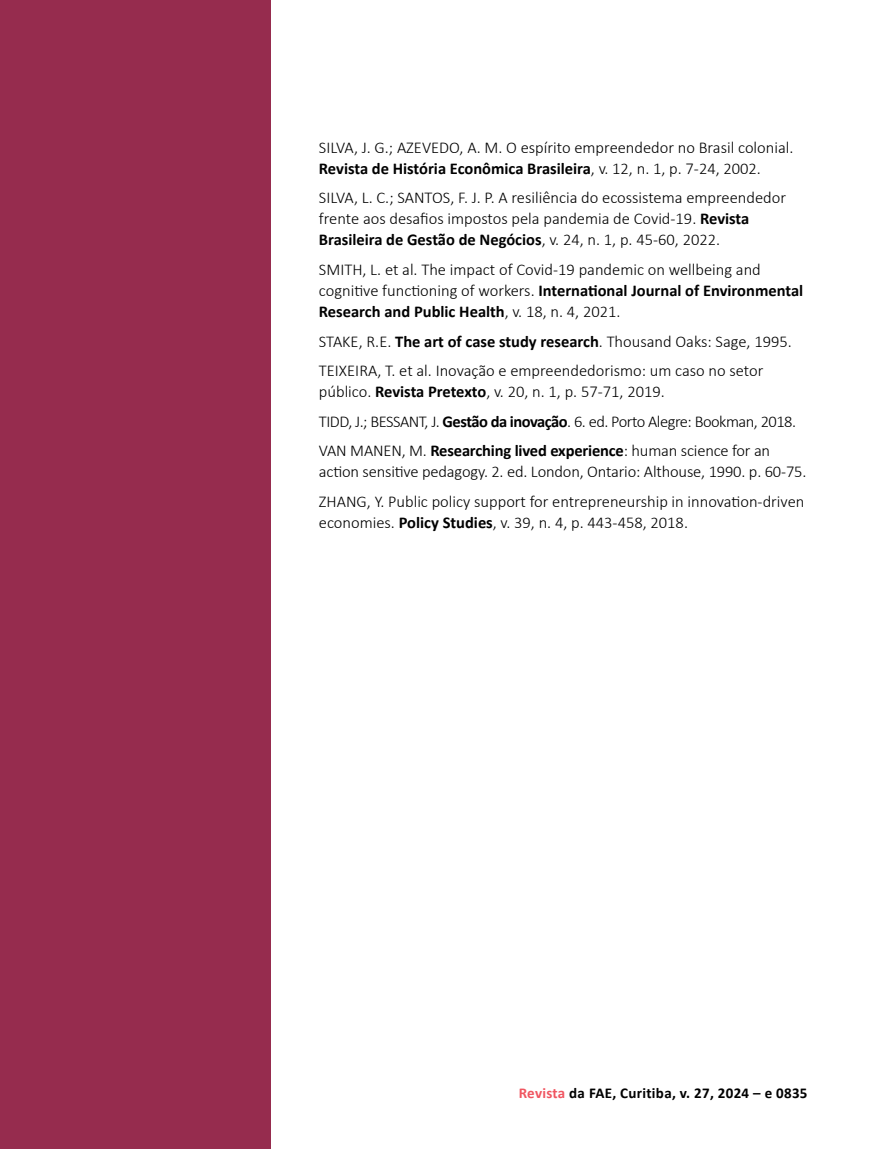
<style>
.page{position:relative;width:893px;height:1149px;background:#fff}
.page>*{position:absolute;margin:0;border:0;box-sizing:border-box;transform-origin:0 0}
.t1{font:300 16.5px/21px "Calibri";color:#000}
.t2{font:300 16.5px/29.5px "Calibri";letter-spacing:-.03em;color:#000}
.t3{font:700 15px "Calibri";letter-spacing:.02em;color:#000}
.s1{font-weight:700}
.s2{color:#f05661}
</style>
<div class="page">
<div style="left:0;top:0;width:270px;height:1148px;background:#962c4e"></div>
<p class="t1" style="left:319px;top:137px;width:476px">SILVA, J. G.; AZEVEDO, A. M. O espírito empreendedor no Brasil colonial.<br><span class="s1">Revista de História Econômica Brasileira</span>, v. 12, n. 1, p. 7-24, 2002.</p>
<p class="t1" style="left:319px;top:187px;width:469px">SILVA, L. C.; SANTOS, F. J. P. A resiliência do ecossistema empreendedor frente aos desafios impostos pela pandemia de Covid-19. <span class="s1">Revista<br>Brasileira de Gestão de Negócios</span>, v. 24, n. 1, p. 45-60, 2022.</p>
<p class="t1" style="left:319px;top:259px;width:486px">SMITH, L. et al. The impact of Covid-19 pandemic on wellbeing and cognitive functioning of workers. <span class="s1">International Journal of Environmental<br>Research and Public Health</span>, v. 18, n. 4, 2021.</p>
<p class="t1" style="left:319px;top:326px;width:474px;line-height:29.5px">STAKE, R.E. <span class="s1">The art of case study research</span>. Thousand Oaks: Sage, 1995.<br>TEIXEIRA, T. et al. Inovação e empreendedorismo: um caso no setor</p>
<p class="t2" style="left:319px;top:376px;width:479px">público. <span class="s1">Revista Pretexto</span>, v. 20, n. 1, p. 57-71, 2019.<br>TIDD, J.; BESSANT, J. <span class="s1">Gestão da inovação</span>. 6. ed. Porto Alegre: Bookman, 2018.<br>VAN MANEN, M. <span class="s1">Researching lived experience</span>: human science for an</p>
<p class="t1" style="left:319px;top:456px;width:489px;line-height:29.5px">action sensitive pedagogy. 2. ed. London, Ontario: Althouse, 1990. p. 60-75.<br>ZHANG, Y. Public policy support for entrepreneurship in innovation-driven</p>
<p class="t1" style="left:319px;top:511px;width:371px">economies. <span class="s1">Policy Studies</span>, v. 39, n. 4, p. 443-458, 2018.</p>
<p class="t3" style="left:519px;top:1081px;width:290px"><span class="s2">Revista</span> da FAE, Curitiba, v. 27, 2024 – e 0835</p>
</div>
